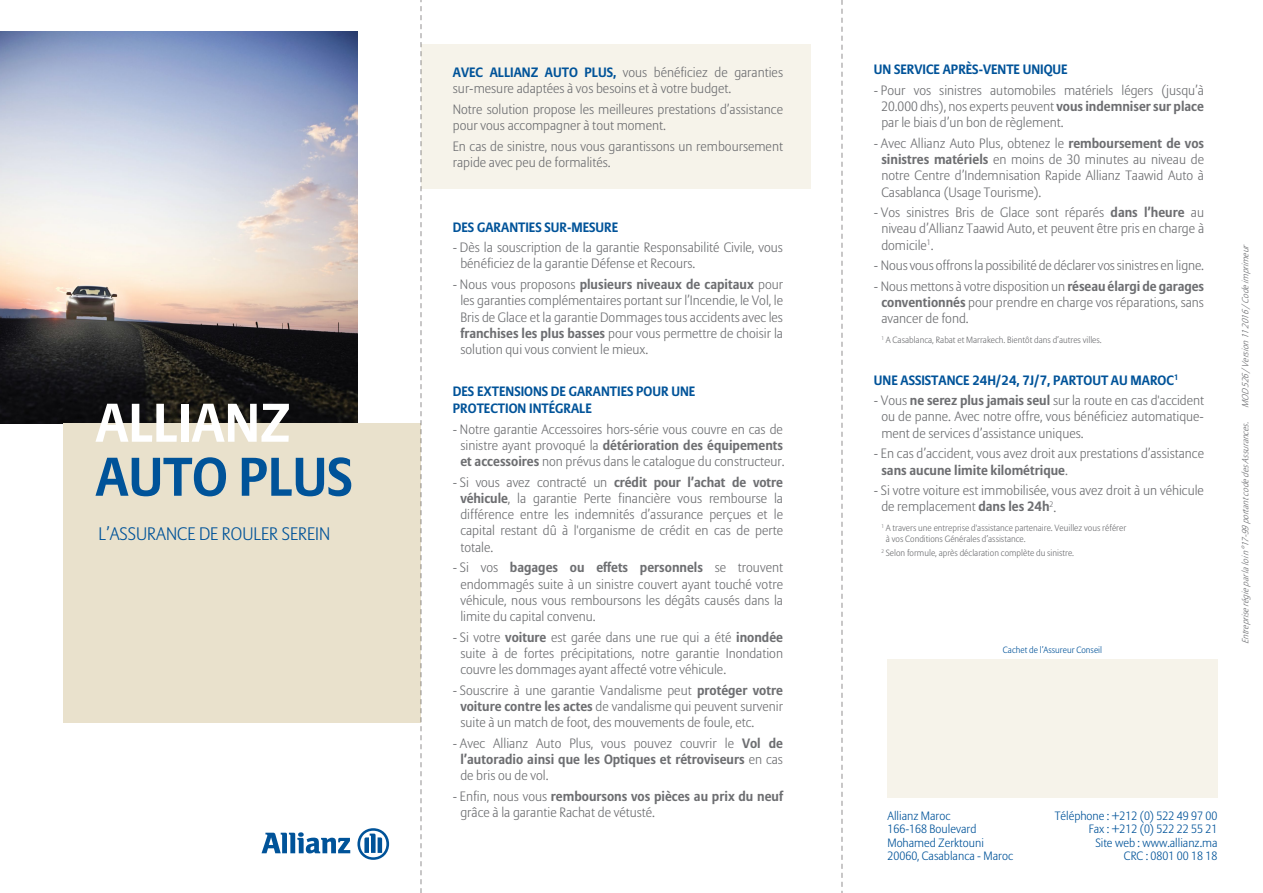
<style>
.page{position:relative;width:1263px;height:893px;background:#fff}
.page>*{position:absolute;margin:0;border:0;box-sizing:border-box;transform-origin:0 0}
.t1{font:700 54px "Allianz Sans";color:#005399}
.t2{font:700 54px "Allianz Sans";color:#fff}
.t3{font:300 18px "Allianz Sans";color:#005399}
.t4{font:300 13.5px/16.2px "Allianz Sans";color:#6d6e71;text-align:justify}
.t5{font:700 13.5px/16.8px "Allianz Sans";color:#005399}
.t6{font:300 12px/13.5px "Allianz Sans";color:#005399}
.t7{font:300 9px/10.8px "Allianz Sans";color:#6d6e71}
.t8{font:italic 300 9px "Allianz Sans";color:#6d6e71}
.t9{font:300 9px "Allianz Sans";color:#005399}
.s1{font-weight:700;color:#005399}
.s2{font-weight:700}
</style>
<div class="page">
<svg style="left:261px;top:832px;width:89px;height:21px"></svg>
<svg style="left:357px;top:828px;width:32px;height:32px"></svg>
<img style="left:0;top:32px;width:357px;height:392px">
<div style="left:64px;top:424px;width:357px;height:299px;background:#e9e1cc"></div>
<div style="left:421px;top:44px;width:389px;height:145px;background:#f6f3ea"></div>
<div style="left:887px;top:659px;width:330px;height:139px;background:#f6f3ea"></div>
<svg style="left:421px;top:0;width:1px;height:893px"></svg>
<svg style="left:842px;top:0;width:1px;height:893px"></svg>
<h1 class="t2" style="left:96px;top:388px;width:196px">ALLIANZ</h1>
<h1 class="t1" style="left:96px;top:442px;width:258px">AUTO PLUS</h1>
<h2 class="t3" style="left:98px;top:523px;width:233px">L’ASSURANCE DE ROULER SEREIN</h2>
<p class="t4" style="left:453px;top:65px;width:332px"><span class="s1">AVEC ALLIANZ AUTO PLUS,</span> vous bénéficiez de garanties sur-mesure adaptées à vos besoins et à votre budget.</p>
<p class="t4" style="left:453px;top:102px;width:332px">Notre solution propose les meilleures prestations d’assistance pour vous accompagner à tout moment.</p>
<p class="t4" style="left:453px;top:139px;width:332px">En cas de sinistre, nous vous garantissons un remboursement rapide avec peu de formalités.</p>
<p class="t5" style="left:453px;top:219px;width:167px">DES GARANTIES SUR-MESURE</p>
<p class="t4" style="left:460px;top:240px;width:324px;text-indent:-8px">- Dès la souscription de la garantie Responsabilité Civile, vous bénéficiez de la garantie Défense et Recours.</p>
<p class="t4" style="left:460px;top:277px;width:324px;text-indent:-8px">- Nous vous proposons <span class="s2">plusieurs niveaux de capitaux</span> pour les garanties complémentaires portant sur l’Incendie, le Vol, le Bris de Glace et la garantie Dommages tous accidents avec les <span class="s2">franchises les plus basses</span> pour vous permettre de choisir la solution qui vous convient le mieux.</p>
<p class="t5" style="left:453px;top:383px;width:244px">DES EXTENSIONS DE GARANTIES POUR UNE<br>PROTECTION INTÉGRALE</p>
<p class="t4" style="left:453px;top:422px;width:333px;text-align:center">- Notre garantie Accessoires hors-série vous couvre en cas de sinistre ayant provoqué la <span class="s2">détérioration des équipements et accessoires</span> non prévus dans le catalogue du constructeur.</p>
<p class="t4" style="left:460px;top:475px;width:324px;text-indent:-7px">- Si vous avez contracté un <span class="s2">crédit pour l’achat de votre véhicule</span>, la garantie Perte financière vous rembourse la différence entre les indemnités d’assurance perçues et le capital restant dû à l'organisme de crédit en cas de perte totale.</p>
<p class="t4" style="left:460px;top:560px;width:324px;text-indent:-8px">- Si vos <span class="s2">bagages ou effets personnels</span> se trouvent endommagés suite à un sinistre couvert ayant touché votre véhicule, nous vous remboursons les dégâts causés dans la limite du capital convenu.</p>
<p class="t4" style="left:460px;top:629px;width:324px;text-indent:-8px">- Si votre <span class="s2">voiture</span> est garée dans une rue qui a été <span class="s2">inondée </span>suite à de fortes précipitations, notre garantie Inondation couvre les dommages ayant affecté votre véhicule.</p>
<p class="t4" style="left:460px;top:683px;width:324px;text-indent:-8px">- Souscrire à une garantie Vandalisme peut <span class="s2">protéger votre voiture contre les actes</span> de vandalisme qui peuvent survenir suite à un match de foot, des mouvements de foule, etc.</p>
<p class="t4" style="left:460px;top:736px;width:324px;text-indent:-8px">- Avec Allianz Auto Plus, vous pouvez couvrir le <span class="s2">Vol de l’autoradio ainsi que les Optiques et rétroviseurs</span> en cas de bris ou de vol.</p>
<p class="t4" style="left:460px;top:789px;width:324px;text-indent:-8px">- Enfin, nous vous <span class="s2">remboursons vos pièces au prix du neuf </span>grâce à la garantie Rachat de vétusté.</p>
<p class="t5" style="left:874px;top:61px;width:195px">UN SERVICE APRÈS-VENTE UNIQUE</p>
<p class="t4" style="left:881px;top:83px;width:324px;text-indent:-8px">- Pour vos sinistres automobiles matériels légers (jusqu’à 20.000 dhs), nos experts peuvent <span class="s2">vous indemniser sur place </span>par le biais d’un bon de règlement.</p>
<p class="t4" style="left:881px;top:136px;width:324px;text-indent:-8px">- Avec Allianz Auto Plus, obtenez le <span class="s2">remboursement de vos sinistres matériels</span> en moins de 30 minutes au niveau de notre Centre d’Indemnisation Rapide Allianz Taawid Auto à Casablanca (Usage Tourisme).</p>
<p class="t4" style="left:881px;top:205px;width:324px;text-indent:-8px">- Vos sinistres Bris de Glace sont réparés <span class="s2">dans l’heure</span> au niveau d’Allianz Taawid Auto, et peuvent être pris en charge à domicile<sup>1</sup>.</p>
<p class="t4" style="left:874px;top:258px;width:332px">- Nous vous offrons la possibilité de déclarer vos sinistres en ligne.</p>
<p class="t4" style="left:881px;top:279px;width:324px;text-indent:-8px">- Nous mettons à votre disposition un <span class="s2">réseau élargi de garages conventionnés</span> pour prendre en charge vos réparations, sans avancer de fond.</p>
<p class="t7" style="left:881px;top:335px;width:222px"><sup>1</sup> A Casablanca, Rabat et Marrakech. Bientôt dans d’autres villes.</p>
<p class="t5" style="left:874px;top:372px;width:306px">UNE ASSISTANCE 24H/24, 7J/7, PARTOUT AU MAROC<sup>1</sup></p>
<p class="t4" style="left:881px;top:393px;width:324px;text-indent:-7px">- Vous <span class="s2">ne serez plus jamais seul</span> sur la route en cas d'accident ou de panne. Avec notre offre, vous bénéficiez automatique&shy;ment de services d’assistance uniques.</p>
<p class="t4" style="left:881px;top:446px;width:324px;text-indent:-8px">- En cas d’accident, vous avez droit aux prestations d’assistance <span class="s2">sans aucune limite kilométrique</span>.</p>
<p class="t4" style="left:881px;top:483px;width:324px;text-indent:-8px">- Si votre voiture est immobilisée, vous avez droit à un véhicule de remplacement <span class="s2">dans les 24h</span><sup>2</sup>.</p>
<p class="t7" style="left:886px;top:523px;width:242px;text-indent:-5px"><sup>1</sup> A travers une entreprise d'assistance partenaire. Veuillez vous référer à vos Conditions Générales d’assistance.</p>
<p class="t7" style="left:881px;top:548px;width:194px"><sup>2</sup> Selon formule, après déclaration complète du sinistre.</p>
<p class="t9" style="left:1003px;top:645px;width:101px">Cachet de l’Assureur Conseil</p>
<p class="t8" style="left:1240px;top:644px;width:404px;rotate:-90deg">Entrepriserégieparlaloin°17-99portantcodedesAssurances. MOD526/Version112016/Codeimprimeur</p>
<p class="t6" style="left:887px;top:809px;width:127px">Allianz Maroc<br>166-168 Boulevard<br>Mohamed Zerktouni<br>20060, Casablanca - Maroc</p>
<p class="t6" style="left:1055px;top:809px;width:164px;text-align:right">Téléphone : +212 (0) 522 49 97 00<br>Fax : +212 (0) 522 22 55 21<br>Site web : www.allianz.ma<br>CRC : 0801 00 18 18</p>
</div>
